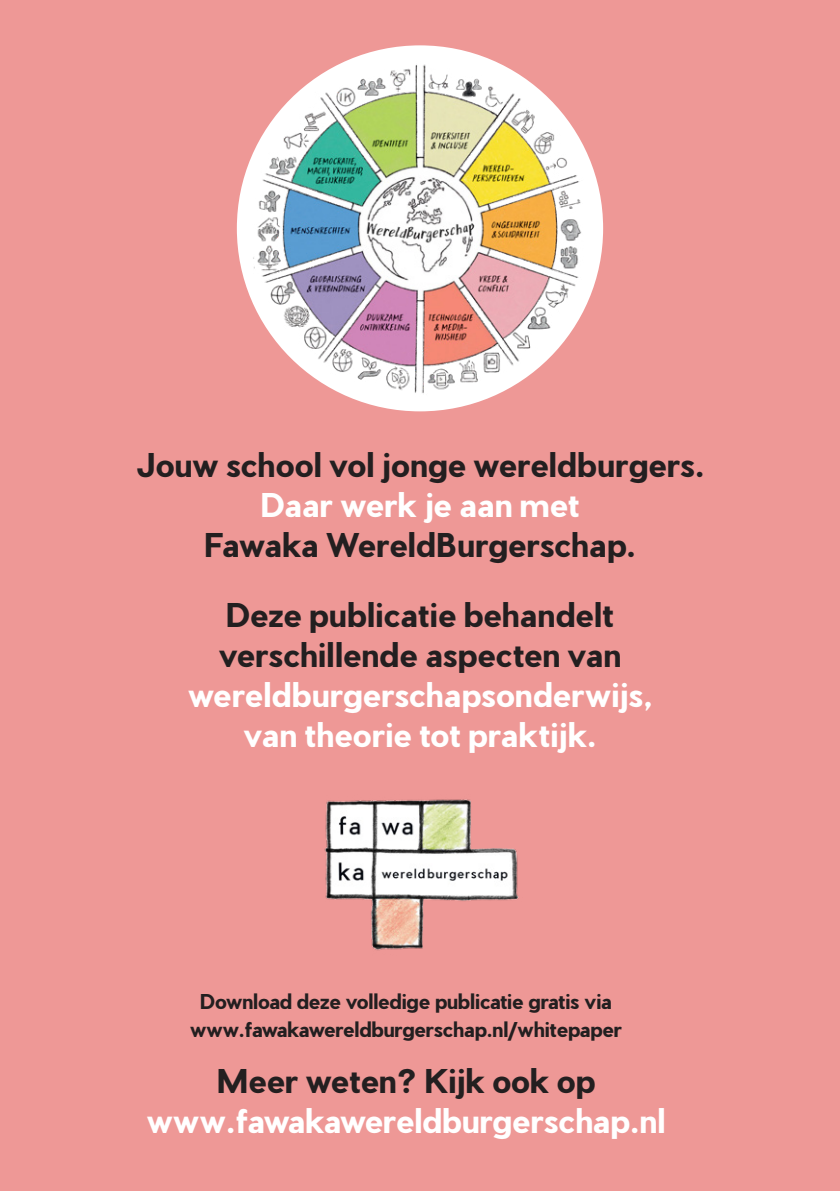
<style>
.page{position:relative;width:840px;height:1191px;background:#fff}
.page>*{position:absolute;margin:0;border:0;box-sizing:border-box;transform-origin:0 0}
.t1{font:700 32px/69.6px "Pier Sans";letter-spacing:.01em;color:#231f20;text-align:center}
.t2{font:700 32px/40px "Pier Sans";letter-spacing:.01em;color:#fff;text-align:center}
.t3{font:700 20px/28px "Pier Sans";color:#231f20;text-align:center}
</style>
<div class="page">
<div style="left:0;top:0;width:839px;height:1191px;background:#ee9896"></div>
<img style="left:324px;top:799px;width:195px;height:152px">
<div style="left:237px;top:45px;width:365px;height:366px;background:#fff;border-radius:50%"></div>
<img style="left:253px;top:60px;width:330px;height:337px">
<p class="t1" style="left:135px;top:430px;width:570px">Jouw school vol jonge wereldburgers.</p>
<p class="t2" style="left:261px;top:485px;width:320px">Daar werk je aan met</p>
<p class="t1" style="left:204px;top:510px;width:432px">Fawaka WereldBurgerschap.<br>Deze publicatie behandelt</p>
<p class="t1" style="left:219px;top:620px;width:403px">verschillende aspecten van</p>
<p class="t2" style="left:188px;top:675px;width:465px">wereldburgerschapsonderwijs, van theorie tot praktijk.</p>
<p class="t3" style="left:190px;top:988px;width:433px">Download deze volledige publicatie gratis via www.fawakawereldburgerschap.nl/whitepaper</p>
<p class="t1" style="left:217px;top:1046px;width:379px">Meer weten? Kijk ook op</p>
<p class="t2" style="left:147px;top:1101px;width:519px">www.fawakawereldburgerschap.nl</p>
</div>
